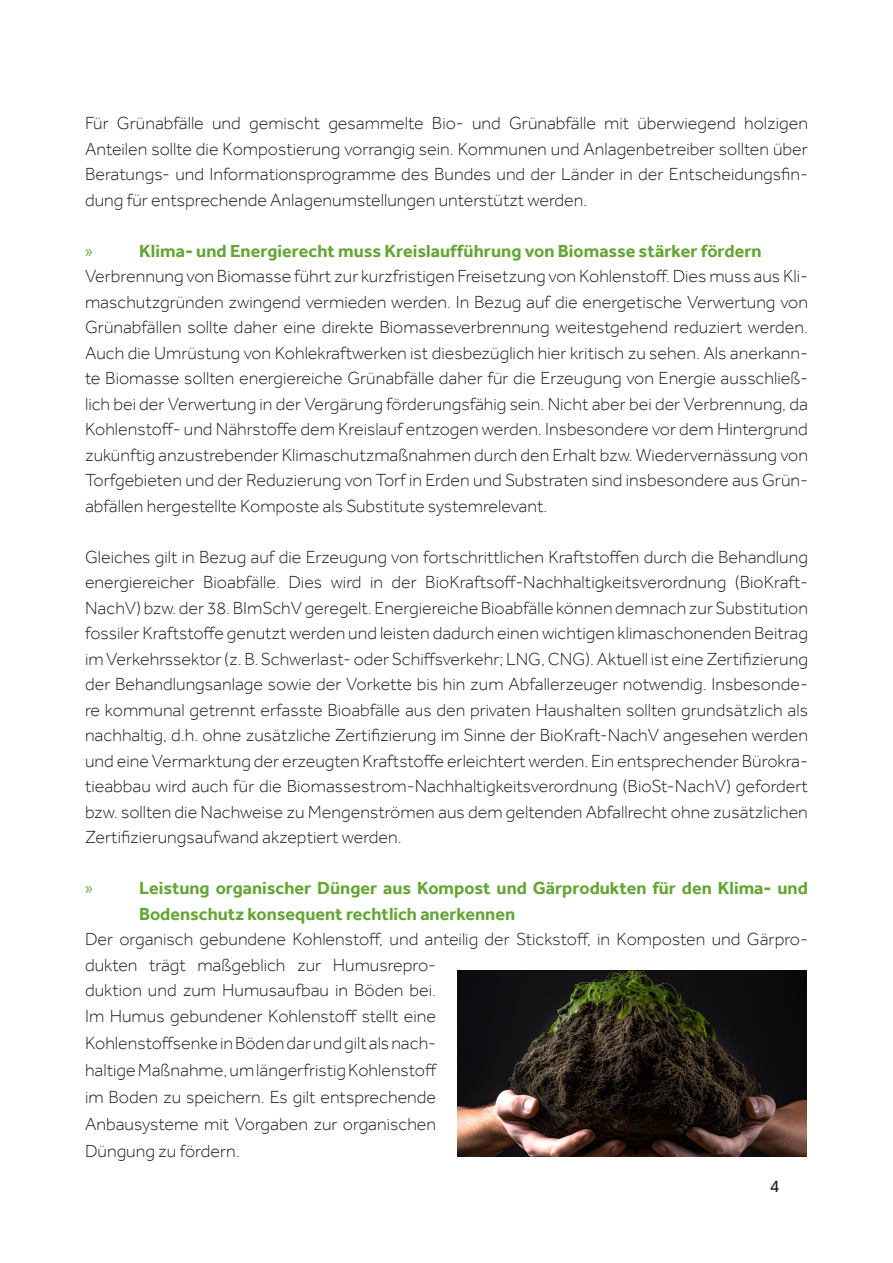
<style>
.page{position:relative;width:893px;height:1263px;background:#fff}
.page>*{position:absolute;margin:0;border:0;box-sizing:border-box;transform-origin:0 0}
.t1{font:300 18px/25.5px "Effra";color:#231f20;text-align:justify}
.t2{font:700 18px/25.5px "Effra";color:#64a635}
.t3{font:18px "Myriad Pro";color:#64a635}
.t4{font:18px "Effra";color:#231f20}
</style>
<div class="page">
<img style="left:457px;top:971px;width:350px;height:186px">
<p class="t1" style="left:85px;top:110px;width:724px">Für Grünabfälle und gemischt gesammelte Bio- und Grünabfälle mit überwiegend holzigen Anteilen sollte die Kompostierung vorrangig sein. Kommunen und Anlagenbetreiber sollten über Beratungs- und Informationsprogramme des Bundes und der Länder in der Entscheidungsfin&shy;dung für entsprechende Anlagenumstellungen unterstützt werden.</p>
<p class="t3" style="left:85px;top:240px;width:9px">»</p>
<p class="t2" style="left:139px;top:238px;width:624px">Klima- und Energierecht muss Kreislaufführung von Biomasse stärker fördern</p>
<p class="t1" style="left:85px;top:263px;width:724px">Verbrennung von Biomasse führt zur kurzfristigen Freisetzung von Kohlenstoff. Dies muss aus Kli&shy;maschutzgründen zwingend vermieden werden. In Bezug auf die energetische Verwertung von Grünabfällen sollte daher eine direkte Biomasseverbrennung weitestgehend reduziert werden.<br>Auch die Umrüstung von Kohlekraftwerken ist diesbezüglich hier kritisch zu sehen. Als anerkann&shy;te Biomasse sollten energiereiche Grünabfälle daher für die Erzeugung von Energie ausschließ&shy;lich bei der Verwertung in der Vergärung förderungsfähig sein. Nicht aber bei der Verbrennung, da Kohlenstoff- und Nährstoffe dem Kreislauf entzogen werden. Insbesondere vor dem Hintergrund zukünftig anzustrebender Klimaschutzmaßnahmen durch den Erhalt bzw. Wiedervernässung von Torfgebieten und der Reduzierung von Torf in Erden und Substraten sind insbesondere aus Grün&shy;abfällen hergestellte Komposte als Substitute systemrelevant.</p>
<p class="t1" style="left:85px;top:544px;width:724px">Gleiches gilt in Bezug auf die Erzeugung von fortschrittlichen Kraftstoffen durch die Behandlung energiereicher Bioabfälle. Dies wird in der BioKraftsoff-Nachhaltigkeitsverordnung (BioKraft-NachV) bzw. der 38. BImSchV geregelt. Energiereiche Bioabfälle können demnach zur Substitution fossiler Kraftstoffe genutzt werden und leisten dadurch einen wichtigen klimaschonenden Beitrag im Verkehrssektor (z. B. Schwerlast- oder Schiffsverkehr; LNG, CNG). Aktuell ist eine Zertifizierung der Behandlungsanlage sowie der Vorkette bis hin zum Abfallerzeuger notwendig. Insbesonde&shy;re kommunal getrennt erfasste Bioabfälle aus den privaten Haushalten sollten grundsätzlich als nachhaltig, d.h. ohne zusätzliche Zertifizierung im Sinne der BioKraft-NachV angesehen werden und eine Vermarktung der erzeugten Kraftstoffe erleichtert werden. Ein entsprechender Bürokra&shy;tieabbau wird auch für die Biomassestrom-Nachhaltigkeitsverordnung (BioSt-NachV) gefordert bzw. sollten die Nachweise zu Mengenströmen aus dem geltenden Abfallrecht ohne zusätzlichen Zertifizierungsaufwand akzeptiert werden.</p>
<p class="t3" style="left:85px;top:877px;width:9px">»</p>
<p class="t2" style="left:139px;top:875px;width:670px">Leistung organischer Dünger aus Kompost und Gärprodukten für den Klima- und<br>Bodenschutz konsequent rechtlich anerkennen</p>
<p class="t1" style="left:85px;top:926px;width:724px;line-height:26.4px;text-align:left">Der organisch gebundene Kohlenstoff, und anteilig der Stickstoff, in Komposten und Gärpro&shy;dukten trägt maßgeblich zur Humusrepro-<br>duktion und zum Humusaufbau in Böden bei.<br>Im Humus gebundener Kohlenstoff stellt eine<br>Kohlenstoffsenke in Böden dar und gilt als nach-<br>haltige Maßnahme, um längerfristig Kohlenstoff<br>im Boden zu speichern. Es gilt entsprechende<br>Anbausysteme mit Vorgaben zur organischen<br>Düngung zu fördern.</p>
<p class="t4" style="left:770px;top:1176px;width:11px">4</p>
</div>
